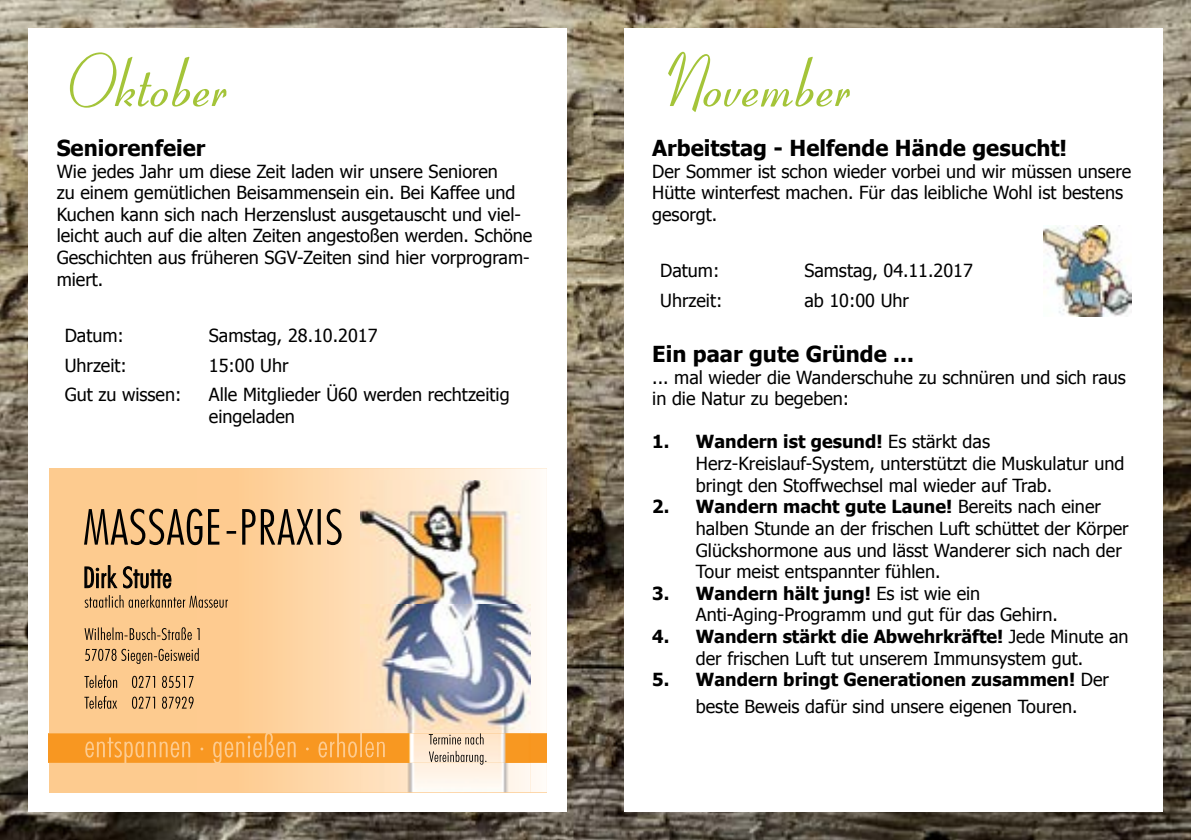
<style>
.page{position:relative;width:1191px;height:840px;background:#fff}
.page>*{position:absolute;margin:0;border:0;box-sizing:border-box;transform-origin:0 0}
.t1{font:72px "Coronet";color:#a4c439}
.t2{font:700 22px "Tahoma";color:#000}
.t3{font:18px/21.6px "Tahoma";color:#000}
.s1{font-weight:700}
</style>
<div class="page">
<img style="left:0;top:0;width:1191px;height:839px">
<div style="left:28px;top:28px;width:539px;height:783px;background:#fff"></div>
<div style="left:624px;top:28px;width:538px;height:783px;background:#fff"></div>
<div style="left:49px;top:468px;width:498px;height:323px;background:#fdcb8f"></div>
<svg style="left:196px;top:468px;width:351px;height:323px"></svg>
<svg style="left:84px;top:508px;width:257px;height:37px"></svg>
<svg style="left:85px;top:565px;width:86px;height:22px"></svg>
<svg style="left:84px;top:695px;width:110px;height:13px"></svg>
<svg style="left:84px;top:675px;width:110px;height:12px"></svg>
<svg style="left:85px;top:647px;width:114px;height:16px"></svg>
<svg style="left:85px;top:627px;width:115px;height:12px"></svg>
<svg style="left:85px;top:594px;width:143px;height:13px"></svg>
<img style="left:361px;top:479px;width:170px;height:312px">
<svg style="left:49px;top:733px;width:498px;height:31px;background:#f5aa50"></svg>
<img style="left:1043px;top:225px;width:88px;height:91px">
<h1 class="t1" style="left:57px;top:38px;width:163px">Oktober</h1>
<p class="t2" style="left:57px;top:132px;width:150px">Seniorenfeier</p>
<p class="t3" style="left:57px;top:161px;width:477px">Wie jedes Jahr um diese Zeit laden wir unsere Senioren<br>zu einem gemütlichen Beisammensein ein. Bei Kaffee und Kuchen kann sich nach Herzenslust ausgetauscht und viel&shy;leicht auch auf die alten Zeiten angestoßen werden. Schöne Geschichten aus früheren SGV-Zeiten sind hier vorprogram&shy;miert.</p>
<p class="t3" style="left:65px;top:325px;width:61px">Datum:</p>
<p class="t3" style="left:209px;top:325px;width:170px">Samstag, 28.10.2017</p>
<p class="t3" style="left:65px;top:355px;width:64px">Uhrzeit:</p>
<p class="t3" style="left:209px;top:355px;width:81px">15:00 Uhr</p>
<p class="t3" style="left:65px;top:385px;width:118px">Gut zu wissen:</p>
<p class="t3" style="left:209px;top:385px;width:302px">Alle Mitglieder Ü60 werden rechtzeitig eingeladen</p>
<h1 class="t1" style="left:652px;top:38px;width:191px">November</h1>
<p class="t2" style="left:652px;top:132px;width:416px">Arbeitstag - Helfende Hände gesucht!</p>
<p class="t3" style="left:652px;top:161px;width:480px">Der Sommer ist schon wieder vorbei und wir müssen unsere<br>Hütte winterfest machen. Für das leibliche Wohl ist bestens gesorgt.</p>
<p class="t3" style="left:660px;top:260px;width:61px">Datum:</p>
<p class="t3" style="left:804px;top:260px;width:170px">Samstag, 04.11.2017</p>
<p class="t3" style="left:660px;top:290px;width:64px">Uhrzeit:</p>
<p class="t3" style="left:804px;top:290px;width:106px">ab 10:00 Uhr</p>
<p class="t2" style="left:652px;top:338px;width:263px">Ein paar gute Gründe ...</p>
<p class="t3" style="left:652px;top:367px;width:475px">... mal wieder die Wanderschuhe zu schnüren und sich raus in die Natur zu begeben:</p>
<p class="t3" style="left:696px;top:432px;width:430px;text-indent:-44px"><span class="s1">1. Wandern ist gesund!</span> Es stärkt das<br>Herz-Kreislauf-System, unterstützt die Muskulatur und bringt den Stoffwechsel mal wieder auf Trab.</p>
<p class="t3" style="left:696px;top:496px;width:434px;text-indent:-44px"><span class="s1">2. Wandern macht gute Laune!</span> Bereits nach einer halben Stunde an der frischen Luft schüttet der Körper Glückshormone aus und lässt Wanderer sich nach der Tour meist entspannter fühlen.</p>
<p class="t3" style="left:696px;top:583px;width:363px;text-indent:-44px"><span class="s1">3. Wandern hält jung!</span> Es ist wie ein<br>Anti-Aging-Programm und gut für das Gehirn.</p>
<p class="t3" style="left:652px;top:626px;width:478px;text-align:center"><span class="s1">4. Wandern stärkt die Abwehrkräfte!</span> Jede Minute an der frischen Luft tut unserem Immunsystem gut.</p>
<p class="t3" style="left:696px;top:667px;width:415px;line-height:26.4px;text-indent:-44px"><span class="s1">5. Wandern bringt Generationen zusammen!</span> Der beste Beweis dafür sind unsere eigenen Touren.</p>
</div>
